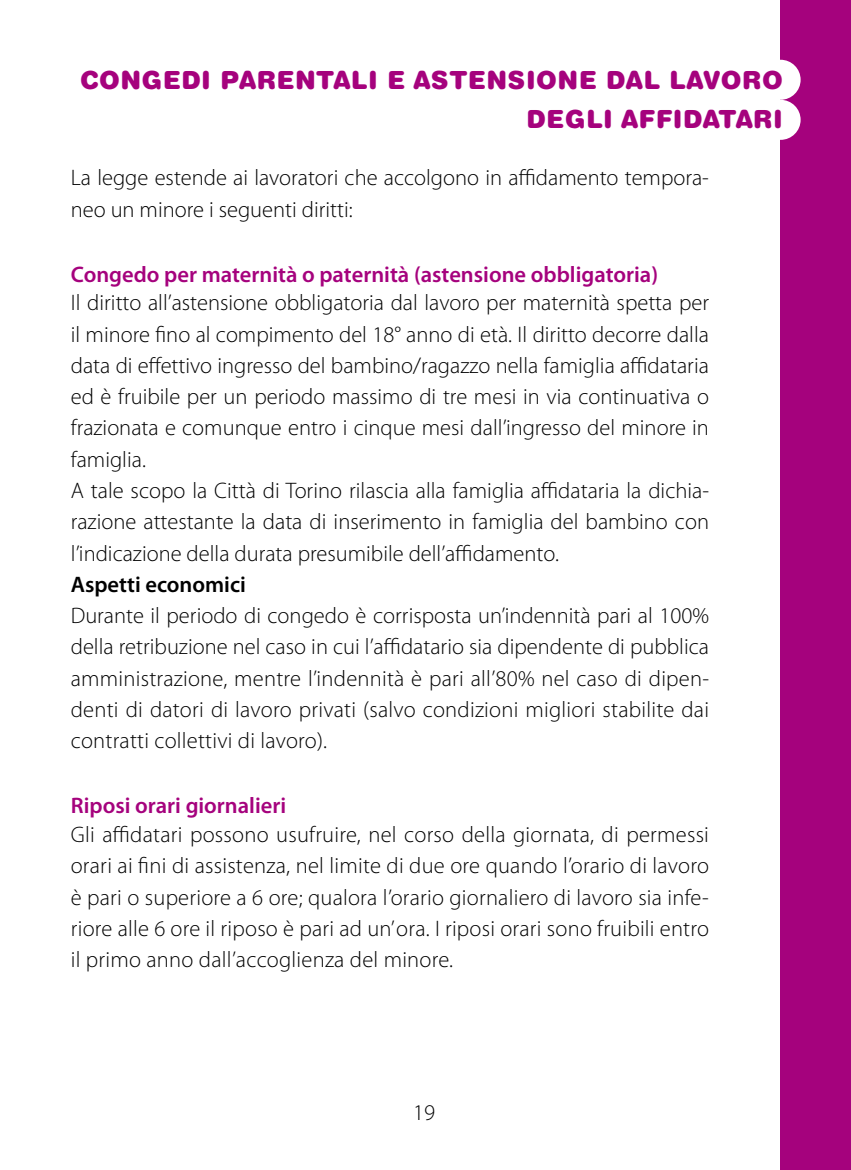
<style>
.page{position:relative;width:851px;height:1170px;background:#fff}
.page>*{position:absolute;margin:0;border:0;box-sizing:border-box;transform-origin:0 0}
.t1{font:900 25px/38.8px "Helvetica Rounded";letter-spacing:.015em;color:#a5027d;text-align:right}
.t2{font:300 22.5px/31.2px "Myriad Pro";color:#000}
.t3{font:600 22.5px "Myriad Pro";color:#a5027d}
.t4{font:600 22.5px "Myriad Pro";color:#000}
</style>
<div class="page">
<div style="left:780px;top:0;width:70px;height:1169px;background:#a5027d"></div>
<div style="left:760px;top:60px;width:40px;height:40px;background:#fff;border-radius:50%"></div>
<div style="left:760px;top:100px;width:40px;height:40px;background:#fff;border-radius:50%"></div>
<p class="t1" style="left:80px;top:60px;width:704px">CONGEDI PARENTALI E ASTENSIONE DAL LAVORO<br>DEGLI AFFIDATARI</p>
<p class="t2" style="left:71px;top:162px;width:639px">La legge estende ai lavoratori che accolgono in affidamento tempora&shy;neo un minore i seguenti diritti:</p>
<p class="t3" style="left:71px;top:260px;width:588px">Congedo per maternità o paternità (astensione obbligatoria)</p>
<p class="t2" style="left:71px;top:287px;width:639px">Il diritto all’astensione obbligatoria dal lavoro per maternità spetta per il minore fino al compimento del 18° anno di età. Il diritto decorre dalla data di effettivo ingresso del bambino/ragazzo nella famiglia affidataria ed è fruibile per un periodo massimo di tre mesi in via continuativa o frazionata e comunque entro i cinque mesi dall’ingresso del minore in famiglia.<br>A tale scopo la Città di Torino rilascia alla famiglia affidataria la dichia&shy;razione attestante la data di inserimento in famiglia del bambino con l’indicazione della durata presumibile dell’affidamento.</p>
<p class="t4" style="left:71px;top:570px;width:177px">Aspetti economici</p>
<p class="t2" style="left:71px;top:599px;width:639px;text-align:justify">Durante il periodo di congedo è corrisposta un’indennità pari al 100% della retribuzione nel caso in cui l’affidatario sia dipendente di pubblica amministrazione, mentre l’indennità è pari all’80% nel caso di dipen&shy;denti di datori di lavoro privati (salvo condizioni migliori stabilite dai contratti collettivi di lavoro).</p>
<p class="t3" style="left:71px;top:791px;width:217px">Riposi orari giornalieri</p>
<p class="t2" style="left:71px;top:818px;width:639px;text-align:justify">Gli affidatari possono usufruire, nel corso della giornata, di permessi orari ai fini di assistenza, nel limite di due ore quando l’orario di lavoro è pari o superiore a 6 ore; qualora l’orario giornaliero di lavoro sia infe&shy;riore alle 6 ore il riposo è pari ad un’ora. I riposi orari sono fruibili entro il primo anno dall’accoglienza del minore.</p>
<p class="t2" style="left:413px;top:1096px;width:23px">19</p>
</div>
